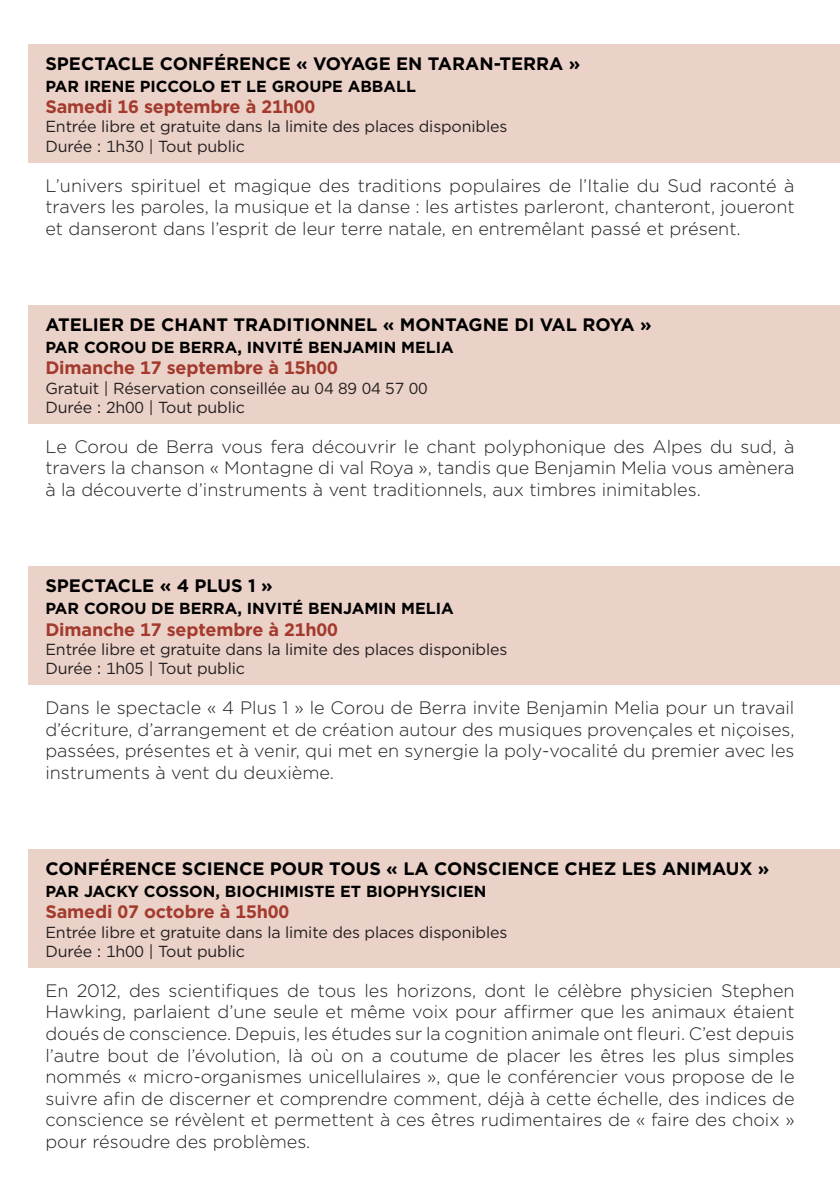
<style>
.page{position:relative;width:840px;height:1191px;background:#fff}
.page>*{position:absolute;margin:0;border:0;box-sizing:border-box;transform-origin:0 0}
.t1{font:300 18px/21.6px "Gotham";color:#231f20;text-align:justify}
.t2{font:700 18px "Gotham";color:#000001}
.t3{font:700 18px "Gotham";letter-spacing:-.01em;color:#a33a2d}
.t4{font:16px "Gotham";letter-spacing:-.01em;color:#231f20}
.t5{font:700 16px "Gotham";color:#000001}
</style>
<div class="page">
<div style="left:28px;top:305px;width:811px;height:119px;background:#ebd2c8"></div>
<div style="left:28px;top:849px;width:811px;height:119px;background:#ebd2c8"></div>
<div style="left:28px;top:566px;width:811px;height:119px;background:#ebd2c8"></div>
<div style="left:28px;top:44px;width:811px;height:119px;background:#ebd2c8"></div>
<p class="t2" style="left:45px;top:52px;width:536px">SPECTACLE CONFÉRENCE « VOYAGE EN TARAN-TERRA »</p>
<p class="t5" style="left:45px;top:75px;width:372px">PAR IRENE PICCOLO ET LE GROUPE ABBALL</p>
<p class="t3" style="left:45px;top:95px;width:271px">Samedi 16 septembre à 21h00</p>
<p class="t4" style="left:45px;top:116px;width:463px">Entrée libre et gratuite dans la limite des places disponibles</p>
<p class="t4" style="left:45px;top:136px;width:201px">Durée : 1h30 | Tout public</p>
<p class="t1" style="left:45px;top:174px;width:750px">L’univers spirituel et magique des traditions populaires de l’Italie du Sud raconté à travers les paroles, la musique et la danse : les artistes parleront, chanteront, joueront et danseront dans l’esprit de leur terre natale, en entremêlant passé et présent.</p>
<p class="t2" style="left:45px;top:313px;width:607px">ATELIER DE CHANT TRADITIONNEL « MONTAGNE DI VAL ROYA »</p>
<p class="t5" style="left:45px;top:336px;width:409px">PAR COROU DE BERRA, INVITÉ BENJAMIN MELIA</p>
<p class="t3" style="left:45px;top:356px;width:294px">Dimanche 17 septembre à 15h00</p>
<p class="t4" style="left:45px;top:378px;width:384px">Gratuit | Réservation conseillée au 04 89 04 57 00</p>
<p class="t4" style="left:45px;top:397px;width:201px">Durée : 2h00 | Tout public</p>
<p class="t1" style="left:45px;top:435px;width:750px">Le Corou de Berra vous fera découvrir le chant polyphonique des Alpes du sud, à travers la chanson « Montagne di val Roya », tandis que Benjamin Melia vous amènera à la découverte d’instruments à vent traditionnels, aux timbres inimitables.</p>
<p class="t2" style="left:45px;top:574px;width:228px">SPECTACLE « 4 PLUS 1 »</p>
<p class="t5" style="left:45px;top:597px;width:409px">PAR COROU DE BERRA, INVITÉ BENJAMIN MELIA</p>
<p class="t3" style="left:45px;top:617px;width:294px">Dimanche 17 septembre à 21h00</p>
<p class="t4" style="left:45px;top:639px;width:463px">Entrée libre et gratuite dans la limite des places disponibles</p>
<p class="t4" style="left:45px;top:658px;width:201px">Durée : 1h05 | Tout public</p>
<p class="t1" style="left:45px;top:696px;width:750px">Dans le spectacle « 4 Plus 1 » le Corou de Berra invite Benjamin Melia pour un travail d’écriture, d’arrangement et de création autour des musiques provençales et niçoises, passées, présentes et à venir, qui met en synergie la poly-vocalité du premier avec les instruments à vent du deuxième.</p>
<p class="t2" style="left:45px;top:857px;width:725px">CONFÉRENCE SCIENCE POUR TOUS « LA CONSCIENCE CHEZ LES ANIMAUX »</p>
<p class="t5" style="left:45px;top:880px;width:442px">PAR JACKY COSSON, BIOCHIMISTE ET BIOPHYSICIEN</p>
<p class="t3" style="left:45px;top:900px;width:245px">Samedi 07 octobre à 15h00</p>
<p class="t4" style="left:45px;top:921px;width:463px">Entrée libre et gratuite dans la limite des places disponibles</p>
<p class="t4" style="left:45px;top:941px;width:201px">Durée : 1h00 | Tout public</p>
<p class="t1" style="left:45px;top:979px;width:750px">En 2012, des scientifiques de tous les horizons, dont le célèbre physicien Stephen Hawking, parlaient d’une seule et même voix pour affirmer que les animaux étaient doués de conscience. Depuis, les études sur la cognition animale ont fleuri. C’est depuis l’autre bout de l’évolution, là où on a coutume de placer les êtres les plus simples nommés « micro-organismes unicellulaires », que le conférencier vous propose de le suivre afin de discerner et comprendre comment, déjà à cette échelle, des indices de conscience se révèlent et permettent à ces êtres rudimentaires de « faire des choix » pour résoudre des problèmes.</p>
</div>
